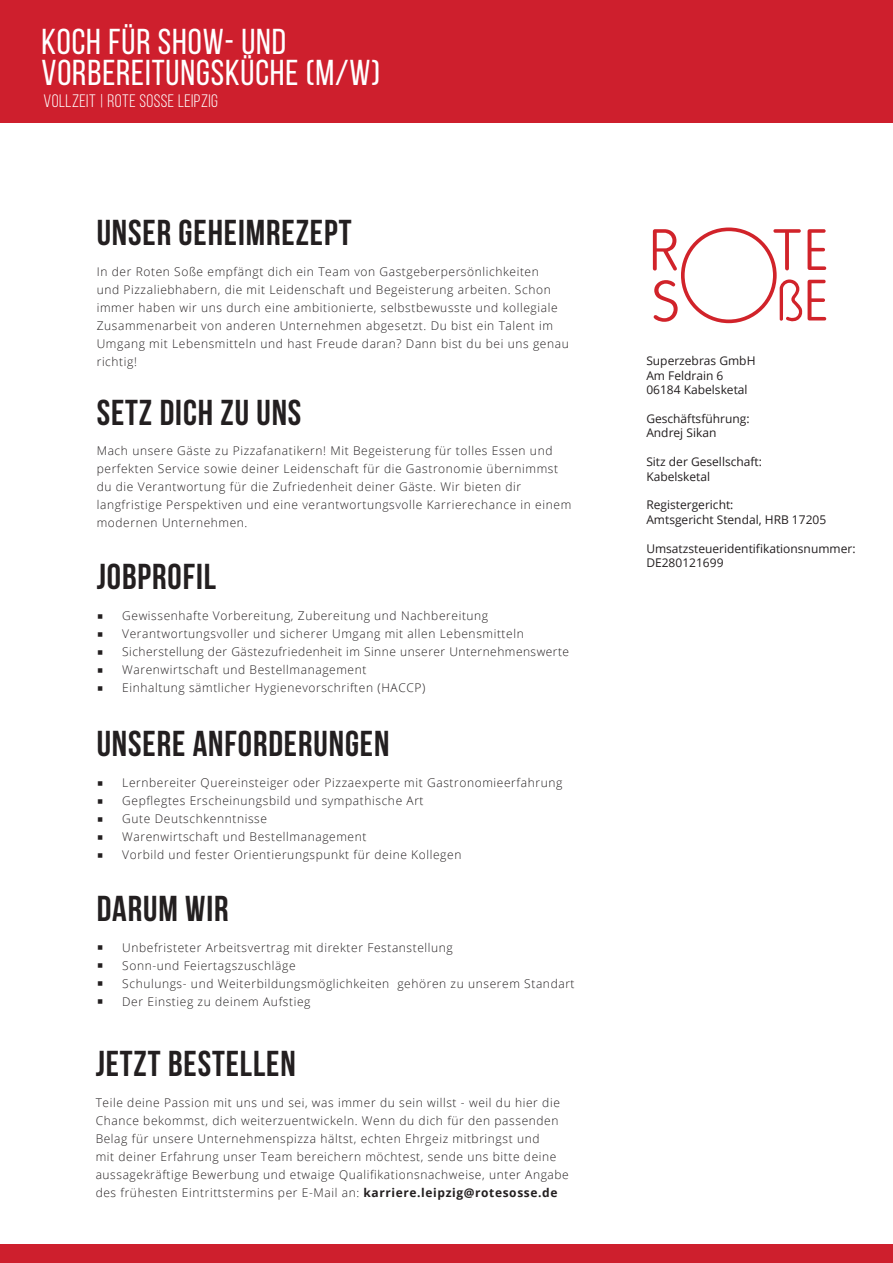
<style>
.page{position:relative;width:893px;height:1263px;background:#fff}
.page>*{position:absolute;margin:0;border:0;box-sizing:border-box;transform-origin:0 0}
.t1{font:700 36px "Bebas Neue";letter-spacing:.025em;color:#231f20}
.t2{font:36px/31.5px "Bebas Neue";letter-spacing:.025em;color:#fff}
.t3{font:18px "Bebas Neue";letter-spacing:.025em;color:#fff}
.t4{font:300 12px/18px "Open Sans";letter-spacing:.05em;color:#231f20}
.t5{font:12px/14.4px "Open Sans";color:#231f20}
.s1{font-weight:700}
</style>
<div class="page">
<div style="left:0;top:0;width:893px;height:123px;background:#ce1f2d"></div>
<div style="left:0;top:1244px;width:893px;height:19px;background:#ce1f2d"></div>
<svg style="left:653px;top:227px;width:173px;height:96px"></svg>
<h1 class="t2" style="left:41px;top:25px;width:340px">KOCH FÜR SHOW- UND<br>VORBEREITUNGSKÜCHE (M/W)</h1>
<h2 class="t3" style="left:44px;top:92px;width:176px">VOLLZEIT | ROTE SOSSE LEIPZIG</h2>
<p class="t1" style="left:97px;top:213px;width:256px">UNSER GEHEIMREZEPT</p>
<p class="t4" style="left:97px;top:262px;width:474px">In der Roten Soße empfängt dich ein Team von Gastgeberpersönlichkeiten<br>und Pizzaliebhabern, die mit Leidenschaft und Begeisterung arbeiten. Schon immer haben wir uns durch eine ambitionierte, selbstbewusste und kollegiale Zusammenarbeit von anderen Unternehmen abgesetzt. Du bist ein Talent im Umgang mit Lebensmitteln und hast Freude daran? Dann bist du bei uns genau richtig!</p>
<p class="t1" style="left:97px;top:392px;width:206px">SETZ DICH ZU UNS</p>
<p class="t4" style="left:97px;top:442px;width:476px">Mach unsere Gäste zu Pizzafanatikern! Mit Begeisterung für tolles Essen und perfekten Service sowie deiner Leidenschaft für die Gastronomie übernimmst du die Verantwortung für die Zufriedenheit deiner Gäste. Wir bieten dir langfristige Perspektiven und eine verantwortungsvolle Karrierechance in einem modernen Unternehmen.</p>
<p class="t1" style="left:97px;top:557px;width:121px">JOBPROFIL</p>
<p class="t4" style="left:122px;top:606px;width:367px">Gewissenhafte Vorbereitung, Zubereitung und Nachbereitung</p>
<p class="t4" style="left:122px;top:624px;width:403px">Verantwortungsvoller und sicherer Umgang mit allen Lebensmitteln</p>
<p class="t4" style="left:122px;top:642px;width:448px">Sicherstellung der Gästezufriedenheit im Sinne unserer Unternehmenswerte</p>
<p class="t4" style="left:122px;top:660px;width:246px">Warenwirtschaft und Bestellmanagement</p>
<p class="t4" style="left:122px;top:678px;width:305px">Einhaltung sämtlicher Hygienevorschriften (HACCP)</p>
<p class="t1" style="left:97px;top:724px;width:294px">UNSERE ANFORDERUNGEN</p>
<p class="t4" style="left:122px;top:773px;width:442px">Lernbereiter Quereinsteiger oder Pizzaexperte mit Gastronomieerfahrung</p>
<p class="t4" style="left:122px;top:791px;width:303px">Gepflegtes Erscheinungsbild und sympathische Art</p>
<p class="t4" style="left:122px;top:809px;width:146px">Gute Deutschkenntnisse</p>
<p class="t4" style="left:122px;top:827px;width:246px">Warenwirtschaft und Bestellmanagement</p>
<p class="t4" style="left:122px;top:845px;width:341px">Vorbild und fester Orientierungspunkt für deine Kollegen</p>
<p class="t1" style="left:97px;top:889px;width:133px">DARUM WIR</p>
<p class="t4" style="left:122px;top:938px;width:332px">Unbefristeter Arbeitsvertrag mit direkter Festanstellung</p>
<p class="t4" style="left:122px;top:956px;width:175px">Sonn-und Feiertagszuschläge</p>
<p class="t4" style="left:122px;top:974px;width:454px">Schulungs- und Weiterbildungsmöglichkeiten gehören zu unserem Standart</p>
<p class="t4" style="left:122px;top:992px;width:190px">Der Einstieg zu deinem Aufstieg</p>
<p class="t1" style="left:96px;top:1044px;width:202px">JETZT BESTELLEN</p>
<p class="t4" style="left:96px;top:1093px;width:475px">Teile deine Passion mit uns und sei, was immer du sein willst - weil du hier die Chance bekommst, dich weiterzuentwickeln. Wenn du dich für den passenden Belag für unsere Unternehmenspizza hältst, echten Ehrgeiz mitbringst und<br>mit deiner Erfahrung unser Team bereichern möchtest, sende uns bitte deine aussagekräftige Bewerbung und etwaige Qualifikationsnachweise, unter Angabe des frühesten Eintrittstermins per E-Mail an: <span class="s1">karriere.leipzig@rotesosse.de</span></p>
<p class="t5" style="left:646px;top:353px;width:111px">Superzebras GmbH<br>Am Feldrain 6<br>06184 Kabelsketal</p>
<p class="t5" style="left:646px;top:411px;width:105px">Geschäftsführung:<br>Andrej Sikan</p>
<p class="t5" style="left:646px;top:454px;width:117px">Sitz der Gesellschaft:<br>Kabelsketal</p>
<p class="t5" style="left:646px;top:497px;width:181px">Registergericht:<br>Amtsgericht Stendal, HRB 17205</p>
<p class="t5" style="left:646px;top:541px;width:211px">Umsatzsteueridentifikationsnummer:<br>DE280121699</p>
</div>
